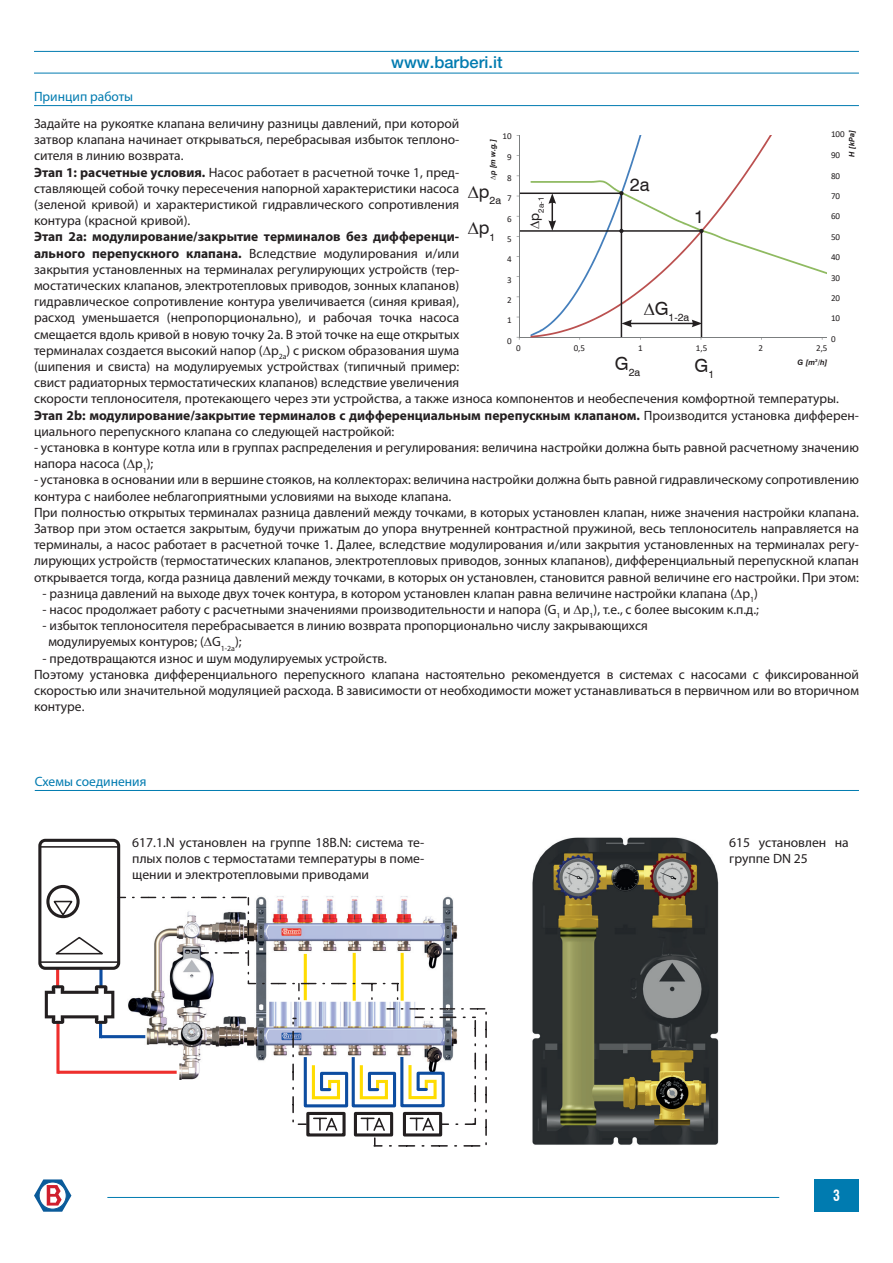
<style>
.page{position:relative;width:893px;height:1263px;background:#fff}
.page>*{position:absolute;margin:0;border:0;box-sizing:border-box;transform-origin:0 0}
.t1{font:18.15px "Swiss 721 BT";color:#231f20}
.t2{font:500 16.5px "Helvetica Neue LT Std";color:#007bb0}
.t3{font:700 condensed 15px "Swiss 721 BT";color:#fff;scale:.9 1}
.t4{font:13.5px/16.2px "Myriad Pro";color:#231f20}
.t5{font:13.5px "Myriad Pro";color:#007bb0}
.t6{font:10.5px "Swiss 721 BT";color:#231f20}
.t7{font:9px "Calibri";color:#231f20}
.t8{font:8.1px "Calibri";color:#231f20}
.t9{font:7.95px "Swiss 721 BT";color:#231f20}
.t10{font:italic 700 7.5px "Swiss 721 BT";color:#231f20}
.s1{font-weight:700}
</style>
<div class="page">
<div style="left:38px;top:839px;width:82px;height:131px;border:3px solid #231f20;border-radius:5px"></div>
<hr style="left:40px;top:846px;width:79px;height:2px;background:#231f20">
<hr style="left:40px;top:961px;width:79px;height:2px;background:#231f20">
<svg style="left:48px;top:886px;width:30px;height:31px"></svg>
<div style="left:46px;top:885px;width:34px;height:33px;border:3px solid #231f20;border-radius:50%"></div>
<svg style="left:43px;top:897px;width:444px;height:250px"></svg>
<img style="left:532px;top:837px;width:186px;height:308px">
<svg style="left:516px;top:135px;width:310px;height:205px"></svg>
<hr style="left:520px;top:230px;width:182px;height:2px;background:#231f20">
<hr style="left:520px;top:193px;width:102px;height:1px;background:#231f20">
<hr style="left:701px;top:231px;width:1px;height:106px;background:#231f20">
<hr style="left:621px;top:193px;width:1px;height:144px;background:#231f20">
<hr style="left:630px;top:323px;width:64px;height:1px;background:#231f20">
<svg style="left:692px;top:320px;width:9px;height:7px"></svg>
<svg style="left:622px;top:320px;width:10px;height:7px"></svg>
<div style="left:814px;top:1179px;width:45px;height:33px;background:#007bb0"></div>
<svg style="left:34px;top:1179px;width:37px;height:33px"></svg>
<hr style="left:34px;top:51px;width:825px;height:1px;background:#007bb0">
<hr style="left:34px;top:73px;width:825px;height:1px;background:#007bb0">
<hr style="left:107px;top:1197px;width:672px;height:1px;background:#007bb0">
<hr style="left:35px;top:790px;width:824px;height:1px;background:#007bb0">
<hr style="left:34px;top:105px;width:825px;height:1px;background:#007bb0">
<svg style="left:644px;top:302px;width:11px;height:13px"></svg>
<svg style="left:530px;top:180px;width:296px;height:113px"></svg>
<p class="t5" style="left:34px;top:88px;width:101px">Принцип работы</p>
<p class="t2" style="left:391px;top:52px;width:113px">www.barberi.it</p>
<p class="t4" style="left:34px;top:115px;width:427px">Задайте на рукоятке клапана величину разницы давлений, при которой затвор клапана начинает открываться, перебрасывая избыток теплоно&shy;сителя в линию возврата.<br><span class="s1">Этап 1: расчетные условия.</span> Насос работает в расчетной точке 1, пред&shy;ставляющей собой точку пересечения напорной характеристики насоса (зеленой кривой) и характеристикой гидравлического сопротивления контура (красной кривой).</p>
<p class="t4" style="left:34px;top:228px;width:826px"><span class="s1">Этап 2a: модулирование/закрытие терминалов без дифференци-<br>ального перепускного клапана.</span> Вследствие модулирования и/или<br>закрытия установленных на терминалах регулирующих устройств (тер-<br>мостатических клапанов, электротепловых приводов, зонных клапанов)<br>гидравлическое сопротивление контура увеличивается (синяя кривая),<br>расход уменьшается (непропорционально), и рабочая точка насоса<br>смещается вдоль кривой в новую точку 2a. В этой точке на еще открытых<br>терминалах создается высокий напор ( p<sub>2a</sub>) с риском образования шума<br>(шипения и свиста) на модулируемых устройствах (типичный пример:<br>свист радиаторных термостатических клапанов) вследствие увеличения<br>скорости теплоносителя, протекающего через эти устройства, а также износа компонентов и необеспечения комфортной температуры.<br><span class="s1">Этап 2b: модулирование/закрытие терминалов с дифференциальным перепускным клапаном.</span> Производится установка дифферен&shy;циального перепускного клапана со следующей настройкой:</p>
<p class="t4" style="left:34px;top:439px;width:826px">- установка в контуре котла или в группах распределения и регулирования: величина настройки должна быть равной расчетному значению напора насоса ( p<sub>1</sub>);</p>
<p class="t4" style="left:34px;top:471px;width:826px">- установка в основании или в вершине стояков, на коллекторах: величина настройки должна быть равной гидравлическому сопротивлению контура с наиболее неблагоприятными условиями на выходе клапана.<br>При полностью открытых терминалах разница давлений между точками, в которых установлен клапан, ниже значения настройки клапана.<br>Затвор при этом остается закрытым, будучи прижатым до упора внутренней контрастной пружиной, весь теплоноситель направляется на терминалы, а насос работает в расчетной точке 1. Далее, вследствие модулирования и/или закрытия установленных на терминалах регу&shy;лирующих устройств (термостатических клапанов, электротепловых приводов, зонных клапанов), дифференциальный перепускной клапан открывается тогда, когда разница давлений между точками, в которых он установлен, становится равной величине его настройки. При этом:</p>
<p class="t4" style="left:43px;top:585px;width:717px">- разница давлений на выходе двух точек контура, в котором установлен клапан равна величине настройки клапана ( p<sub>1</sub>)</p>
<p class="t4" style="left:43px;top:601px;width:718px">- насос продолжает работу с расчетными значениями производительности и напора (G<sub>1</sub> и p<sub>1</sub>), т.е., с более высоким к.п.д.;</p>
<p class="t4" style="left:48px;top:617px;width:601px;text-indent:-6px">- избыток теплоносителя перебрасывается в линию возврата пропорционально числу закрывающихся модулируемых контуров; ( G<sub>1-2a</sub>);</p>
<p class="t4" style="left:34px;top:650px;width:826px;text-indent:9px">- предотвращаются износ и шум модулируемых устройств.<br>Поэтому установка дифференциального перепускного клапана настоятельно рекомендуется в системах с насосами с фиксированной скоростью или значительной модуляцией расхода. В зависимости от необходимости может устанавливаться в первичном или во вторичном контуре.</p>
<p class="t10" style="left:847px;top:157px;width:28px;rotate:-90deg">H [kPa]</p>
<p class="t7" style="left:831px;top:127px;width:15px">100</p>
<p class="t7" style="left:831px;top:148px;width:11px">90</p>
<p class="t7" style="left:831px;top:170px;width:11px">80</p>
<p class="t7" style="left:831px;top:190px;width:11px">70</p>
<p class="t7" style="left:831px;top:210px;width:11px">60</p>
<p class="t7" style="left:831px;top:231px;width:11px">50</p>
<p class="t7" style="left:831px;top:251px;width:11px">40</p>
<p class="t7" style="left:831px;top:271px;width:11px">30</p>
<p class="t7" style="left:831px;top:292px;width:11px">20</p>
<p class="t7" style="left:831px;top:312px;width:11px">10</p>
<p class="t7" style="left:831px;top:332px;width:6px">0</p>
<p class="t8" style="left:501px;top:130px;width:12px">1,0</p>
<p class="t7" style="left:503px;top:130px;width:11px">10</p>
<p class="t7" style="left:507px;top:151px;width:6px">9</p>
<p class="t7" style="left:507px;top:172px;width:6px">8</p>
<p class="t7" style="left:507px;top:192px;width:6px">7</p>
<p class="t7" style="left:507px;top:212px;width:6px">6</p>
<p class="t7" style="left:507px;top:233px;width:6px">5</p>
<p class="t7" style="left:507px;top:253px;width:6px">4</p>
<p class="t7" style="left:507px;top:273px;width:6px">3</p>
<p class="t7" style="left:507px;top:294px;width:6px">2</p>
<p class="t7" style="left:507px;top:314px;width:6px">1</p>
<p class="t7" style="left:507px;top:334px;width:6px">0</p>
<p class="t10" style="left:488px;top:175px;width:38px;rotate:-90deg">p [m w.g.]</p>
<h1 class="t1" style="left:630px;top:173px;width:21px">2a</h1>
<p class="t6" style="left:479px;top:194px;width:24px"><sup>p</sup>2a</p>
<p class="t9" style="left:536px;top:221px;width:25px;rotate:-90deg"><sup>p</sup>2a-1</p>
<h1 class="t1" style="left:694px;top:206px;width:11px">1</h1>
<h1 class="t1" style="left:479px;top:217px;width:18px">p<sub>1</sub></h1>
<p class="t6" style="left:655px;top:311px;width:36px"><sup>G</sup>1-2a</p>
<p class="t8" style="left:517px;top:342px;width:6px">0</p>
<p class="t8" style="left:575px;top:342px;width:12px">0,5</p>
<p class="t8" style="left:638px;top:342px;width:6px">1</p>
<p class="t8" style="left:696px;top:342px;width:12px">1,5</p>
<p class="t8" style="left:759px;top:342px;width:6px">2</p>
<p class="t8" style="left:817px;top:342px;width:12px">2,5</p>
<p class="t10" style="left:797px;top:357px;width:32px">G [m<sup>3</sup>/h]</p>
<p class="t7" style="left:516px;top:342px;width:6px">0</p>
<p class="t7" style="left:574px;top:342px;width:13px">0,5</p>
<p class="t7" style="left:638px;top:342px;width:6px">1</p>
<p class="t7" style="left:696px;top:342px;width:13px">1,5</p>
<p class="t7" style="left:758px;top:342px;width:6px">2</p>
<p class="t7" style="left:816px;top:342px;width:13px">2,5</p>
<p class="t6" style="left:615px;top:366px;width:27px"><sup>G</sup>2a</p>
<h1 class="t1" style="left:694px;top:355px;width:21px">G<sub>1</sub></h1>
<p class="t5" style="left:35px;top:773px;width:113px">Схемы соединения</p>
<p class="t4" style="left:132px;top:834px;width:294px;text-align:justify">617.1.N установлен на группе 18B.N: система те&shy;плых полов с термостатами температуры в поме&shy;щении и электротепловыми приводами</p>
<p class="t4" style="left:729px;top:834px;width:121px">615 установлен на группе DN 25</p>
<p class="t3" style="left:833px;top:1187px;width:9px">3</p>
</div>
